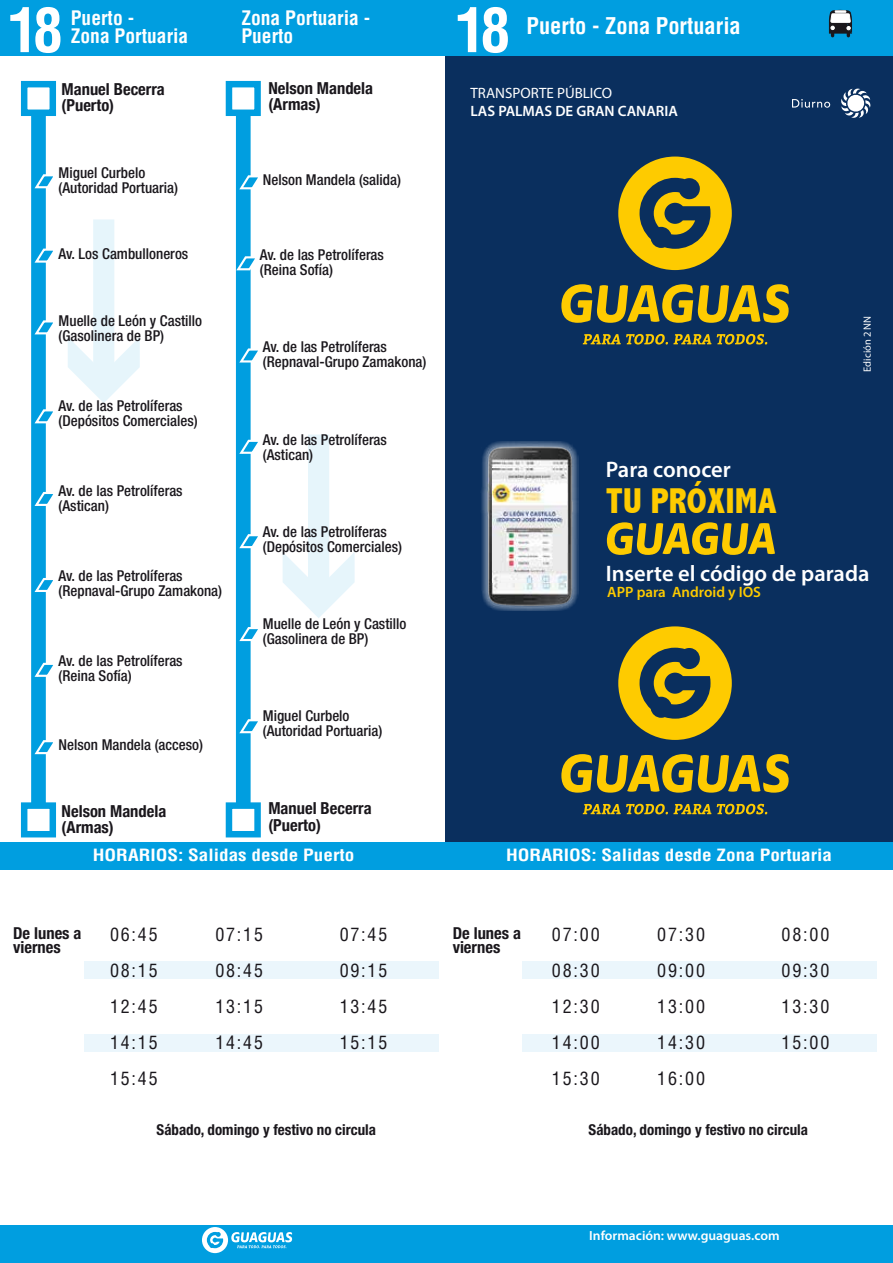
<style>
.page{position:relative;width:893px;height:1263px;background:#fff}
.page>*{position:absolute;margin:0;border:0;box-sizing:border-box;transform-origin:0 0}
.t1{font:700 condensed 60px "Helvetica";color:#fff}
.t2{font:800 condensed 36px "Abadi";color:#fecb00}
.t3{font:600 22.5px "Myriad Pro";color:#fff}
.t4{font:700 condensed 22.5px "Helvetica";color:#fff}
.t5{font:700 condensed 19.5px/18px "Helvetica";color:#fff}
.t6{font:condensed 18px "Helvetica";letter-spacing:.1em;color:#1a171c}
.t7{font:700 condensed 16.5px/16.5px "Helvetica Neue";color:#1a171c}
.t8{font:700 condensed 16.5px "Helvetica";color:#fff;scale:1.16 1}
.t9{font:700 condensed 16.5px/13.5px "Helvetica Neue LT Std";color:#1a171c}
.t10{font:500 condensed 15px/15px "Helvetica Neue LT Std";color:#1a171c}
.t11{font:700 condensed 15px "Helvetica Neue LT Std";color:#1a171c}
.t12{font:600 15px "Myriad Pro";color:#fff}
.t13{font:600 15px "Myriad Pro";color:#fecb00}
.t14{font:15px "Myriad Pro";color:#fff}
.t15{font:600 13.2px "Myriad Pro";color:#fff}
.t16{font:10.5px "Myriad Pro";color:#fff}
</style>
<div class="page">
<div style="left:445px;top:0;width:448px;height:844px;background:#0a2f5e"></div>
<svg style="left:792px;top:99px;width:38px;height:9px"></svg>
<svg style="left:841px;top:88px;width:30px;height:30px"></svg>
<img style="left:481px;top:441px;width:97px;height:170px">
<img style="left:492px;top:468px;width:74px;height:115px">
<svg style="left:607px;top:522px;width:168px;height:33px"></svg>
<svg style="left:583px;top:334px;width:128px;height:11px"></svg>
<svg style="left:717px;top:334px;width:50px;height:11px"></svg>
<svg style="left:561px;top:284px;width:228px;height:39px"></svg>
<svg style="left:618px;top:157px;width:114px;height:113px"></svg>
<svg style="left:583px;top:804px;width:128px;height:10px"></svg>
<svg style="left:717px;top:804px;width:50px;height:10px"></svg>
<svg style="left:561px;top:754px;width:228px;height:39px"></svg>
<svg style="left:618px;top:626px;width:114px;height:114px"></svg>
<div style="left:21px;top:81px;width:35px;height:35px;background:#fff;border:6px solid #009ee0"></div>
<div style="left:21px;top:802px;width:35px;height:35px;background:#fff;border:6px solid #009ee0"></div>
<div style="left:226px;top:81px;width:35px;height:35px;background:#fff;border:6px solid #009ee0"></div>
<div style="left:226px;top:802px;width:35px;height:35px;background:#fff;border:6px solid #009ee0"></div>
<div style="left:93px;top:219px;width:21px;height:160px;background:#e6f5fb"></div>
<svg style="left:68px;top:337px;width:72px;height:66px"></svg>
<div style="left:308px;top:434px;width:21px;height:160px;background:#e6f5fb"></div>
<svg style="left:283px;top:552px;width:72px;height:66px"></svg>
<svg style="left:31px;top:86px;width:25px;height:744px"></svg>
<svg style="left:235px;top:86px;width:26px;height:744px"></svg>
<div style="left:0;top:0;width:893px;height:55px;background:#009ee0"></div>
<svg style="left:829px;top:10px;width:23px;height:27px"></svg>
<div style="left:0;top:1226px;width:454px;height:37px;background:#009ee0"></div>
<div style="left:447px;top:1226px;width:446px;height:37px;background:#009ee0"></div>
<div style="left:0;top:842px;width:446px;height:27px;background:#009ee0"></div>
<div style="left:444px;top:842px;width:449px;height:27px;background:#009ee0"></div>
<svg style="left:202px;top:1227px;width:90px;height:26px"></svg>
<div style="left:84px;top:961px;width:355px;height:17px;background:#ebf6fc"></div>
<div style="left:84px;top:1034px;width:355px;height:17px;background:#ebf6fc"></div>
<div style="left:522px;top:961px;width:355px;height:17px;background:#ebf6fc"></div>
<div style="left:522px;top:1034px;width:355px;height:17px;background:#ebf6fc"></div>
<h1 class="t1" style="left:8px;top:-7px;width:57px">18</h1>
<h1 class="t1" style="left:455px;top:-7px;width:57px">18</h1>
<h3 class="t5" style="left:71px;top:9px;width:119px">Puerto -<br>Zona Portuaria</h3>
<h3 class="t5" style="left:241px;top:9px;width:130px">Zona Portuaria -<br>Puerto</h3>
<h3 class="t4" style="left:526px;top:11px;width:216px">Puerto - Zona Portuaria</h3>
<p class="t7" style="left:62px;top:80px;width:105px">Manuel Becerra (Puerto)</p>
<p class="t10" style="left:59px;top:165px;width:121px">Miguel Curbelo (Autoridad Portuaria)</p>
<p class="t10" style="left:59px;top:246px;width:131px">Av. Los Cambulloneros</p>
<p class="t10" style="left:59px;top:313px;width:145px">Muelle de León y Castillo (Gasolinera de BP)</p>
<p class="t10" style="left:59px;top:398px;width:141px">Av. de las Petrolíferas (Depósitos Comerciales)</p>
<p class="t10" style="left:59px;top:483px;width:126px">Av. de las Petrolíferas (Astican)</p>
<p class="t10" style="left:59px;top:568px;width:165px">Av. de las Petrolíferas (Repnaval-Grupo Zamakona)</p>
<p class="t10" style="left:59px;top:653px;width:126px">Av. de las Petrolíferas (Reina Sofía)</p>
<p class="t10" style="left:59px;top:737px;width:146px">Nelson Mandela (acceso)</p>
<p class="t7" style="left:62px;top:801px;width:106px">Nelson Mandela (Armas)</p>
<p class="t7" style="left:268px;top:78px;width:106px">Nelson Mandela (Armas)</p>
<p class="t10" style="left:263px;top:172px;width:139px">Nelson Mandela (salida)</p>
<p class="t10" style="left:260px;top:247px;width:126px">Av. de las Petrolíferas (Reina Sofía)</p>
<p class="t10" style="left:263px;top:339px;width:165px">Av. de las Petrolíferas (Repnaval-Grupo Zamakona)</p>
<p class="t10" style="left:263px;top:432px;width:126px">Av. de las Petrolíferas (Astican)</p>
<p class="t10" style="left:263px;top:524px;width:141px">Av. de las Petrolíferas (Depósitos Comerciales)</p>
<p class="t10" style="left:263px;top:616px;width:145px">Muelle de León y Castillo (Gasolinera de BP)</p>
<p class="t10" style="left:263px;top:708px;width:121px">Miguel Curbelo (Autoridad Portuaria)</p>
<p class="t7" style="left:268px;top:799px;width:105px">Manuel Becerra (Puerto)</p>
<p class="t14" style="left:470px;top:84px;width:143px">TRANSPORTE PÚBLICO</p>
<p class="t12" style="left:470px;top:102px;width:209px">LAS PALMAS DE GRAN CANARIA</p>
<h3 class="t3" style="left:606px;top:455px;width:127px">Para conocer</h3>
<h2 class="t2" style="left:606px;top:480px;width:172px">TU PRÓXIMA</h2>
<p class="t16" style="left:861px;top:372px;width:57px;rotate:-90deg">Edición 2 NN</p>
<h3 class="t3" style="left:606px;top:559px;width:265px">Inserte el código de parada</h3>
<p class="t13" style="left:607px;top:583px;width:155px">APP para Android y IOS</p>
<p class="t8" style="left:93px;top:845px;width:227px">HORARIOS: Salidas desde Puerto</p>
<p class="t8" style="left:506px;top:845px;width:282px">HORARIOS: Salidas desde Zona Portuaria</p>
<p class="t9" style="left:13px;top:926px;width:70px">De lunes a viernes</p>
<p class="t9" style="left:453px;top:926px;width:70px">De lunes a viernes</p>
<p class="t6" style="left:110px;top:923px;width:49px">06:45</p>
<p class="t6" style="left:215px;top:923px;width:49px">07:15</p>
<p class="t6" style="left:340px;top:923px;width:49px">07:45</p>
<p class="t6" style="left:110px;top:959px;width:49px">08:15</p>
<p class="t6" style="left:215px;top:959px;width:49px">08:45</p>
<p class="t6" style="left:340px;top:959px;width:49px">09:15</p>
<p class="t6" style="left:110px;top:995px;width:49px">12:45</p>
<p class="t6" style="left:215px;top:995px;width:49px">13:15</p>
<p class="t6" style="left:340px;top:995px;width:49px">13:45</p>
<p class="t6" style="left:110px;top:1031px;width:49px">14:15</p>
<p class="t6" style="left:215px;top:1031px;width:49px">14:45</p>
<p class="t6" style="left:340px;top:1031px;width:49px">15:15</p>
<p class="t6" style="left:110px;top:1067px;width:49px">15:45</p>
<p class="t6" style="left:552px;top:923px;width:49px">07:00</p>
<p class="t6" style="left:657px;top:923px;width:49px">07:30</p>
<p class="t6" style="left:782px;top:923px;width:49px">08:00</p>
<p class="t6" style="left:552px;top:959px;width:49px">08:30</p>
<p class="t6" style="left:657px;top:959px;width:49px">09:00</p>
<p class="t6" style="left:782px;top:959px;width:49px">09:30</p>
<p class="t6" style="left:552px;top:995px;width:49px">12:30</p>
<p class="t6" style="left:657px;top:995px;width:49px">13:00</p>
<p class="t6" style="left:782px;top:995px;width:49px">13:30</p>
<p class="t6" style="left:552px;top:1031px;width:49px">14:00</p>
<p class="t6" style="left:657px;top:1031px;width:49px">14:30</p>
<p class="t6" style="left:782px;top:1031px;width:49px">15:00</p>
<p class="t6" style="left:552px;top:1067px;width:49px">15:30</p>
<p class="t6" style="left:657px;top:1067px;width:49px">16:00</p>
<p class="t11" style="left:157px;top:1120px;width:221px">Sábado, domingo y festivo no circula</p>
<p class="t11" style="left:589px;top:1120px;width:221px">Sábado, domingo y festivo no circula</p>
<p class="t15" style="left:589px;top:1227px;width:192px">Información: www.guaguas.com</p>
</div>
